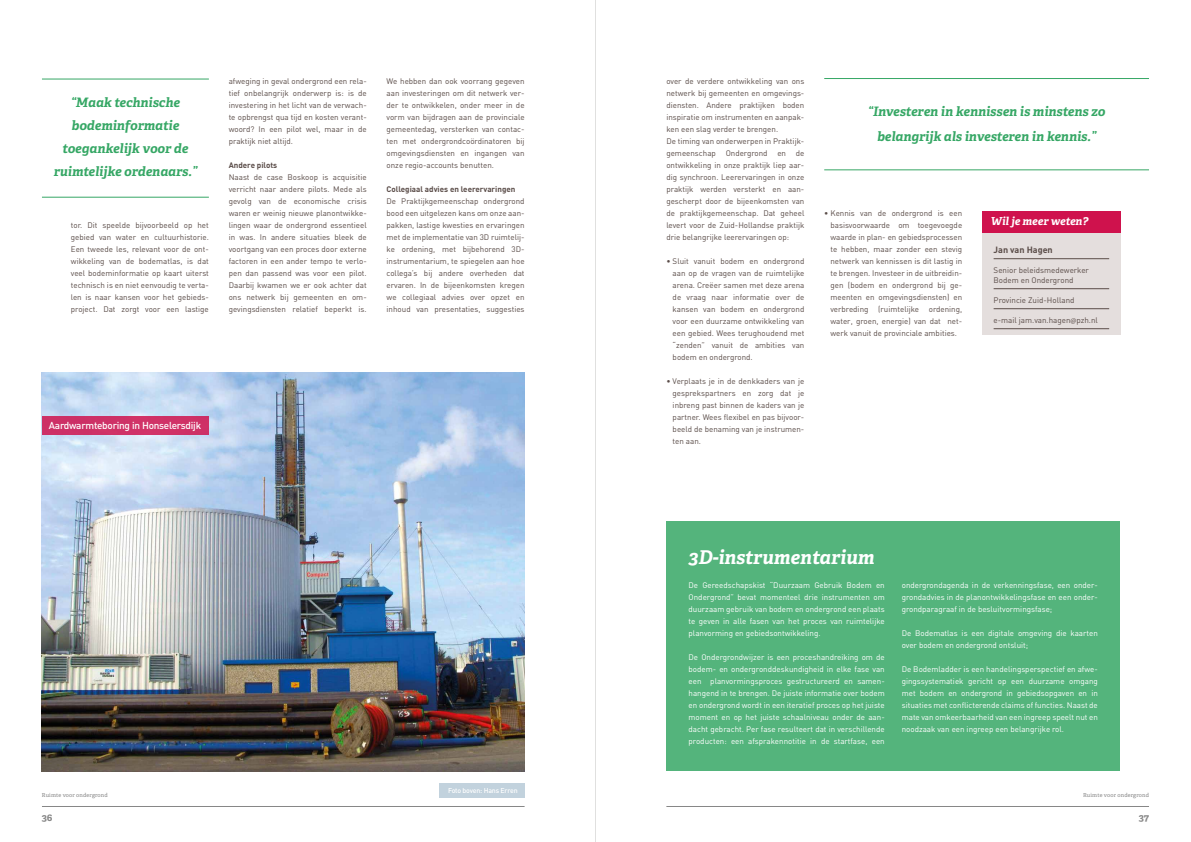
<style>
.page{position:relative;width:1191px;height:842px;background:#fff}
.page>*{position:absolute;margin:0;border:0;box-sizing:border-box;transform-origin:0 0}
.t1{font:italic 700 19px "Adelle";color:#fff}
.t2{font:italic 700 13px/23px "Adelle";color:#36a765;text-align:center}
.t3{font:italic 700 11px "Adelle";color:#fff}
.t4{font:500 10px "DIN";letter-spacing:-.025em;color:#fff}
.t5{font:700 10px "Adelle";color:#878787}
.t6{font:700 9px "DIN";color:#5a4c48}
.t7{font:8px/12px "DIN";color:#5a4c48;text-align:justify}
.t8{font:8px/12px "DIN";color:#fff;text-align:justify}
.t9{font:700 8px "DIN";color:#5a4c48}
.t10{font:500 7px "DIN";letter-spacing:-.025em;color:#fff}
.t11{font:5.5px "Adelle";letter-spacing:.025em;color:#878787}
.s1{font-family:"Myriad Pro"}
</style>
<div class="page">
<hr style="left:42px;top:806px;width:482px;height:1px;background:#878787">
<hr style="left:666px;top:806px;width:483px;height:1px;background:#878787">
<hr style="left:595px;top:0;width:1px;height:842px;background:#e0e0df">
<img style="left:42px;top:373px;width:482px;height:398px">
<div style="left:666px;top:521px;width:454px;height:250px;background:#54b47c"></div>
<hr style="left:42px;top:197px;width:167px;height:1px;background:#36a765">
<hr style="left:42px;top:79px;width:167px;height:1px;background:#36a765">
<hr style="left:824px;top:170px;width:325px;height:1px;background:#36a765">
<hr style="left:824px;top:78px;width:325px;height:1px;background:#36a765">
<div style="left:982px;top:211px;width:138px;height:22px;background:#cf124d"></div>
<div style="left:982px;top:233px;width:138px;height:102px;background:#e0d9d7"></div>
<hr style="left:993px;top:259px;width:116px;height:1px;background:#5a4c48">
<hr style="left:993px;top:289px;width:116px;height:1px;background:#5a4c48">
<hr style="left:993px;top:309px;width:116px;height:1px;background:#5a4c48">
<hr style="left:993px;top:329px;width:116px;height:1px;background:#5a4c48">
<div style="left:439px;top:783px;width:85px;height:15px;background:#c2d2dd"></div>
<div style="left:42px;top:416px;width:167px;height:19px;background:#ce3166"></div>
<p class="t7" style="left:229px;top:75px;width:139px">afweging in geval ondergrond een rela&shy;tief onbelangrijk onderwerp is: is de investering in het licht van de verwach&shy;te opbrengst qua tijd en kosten verant&shy;woord? In een pilot wel, maar in de praktijk niet altijd.</p>
<p class="t9" style="left:229px;top:160px;width:50px">Andere pilots</p>
<p class="t7" style="left:229px;top:171px;width:139px;text-align:left">Naast de case Boskoop is acquisitie verricht naar andere pilots. Mede als gevolg van de economische crisis waren er weinig nieuwe planontwikke&shy;lingen waar de ondergrond essentieel in was. In andere situaties bleek de voortgang van een proces door externe factoren in een ander tempo te verlo&shy;pen dan passend was voor een pilot.<br>Daarbij kwamen we er ook achter dat ons netwerk bij gemeenten en om&shy;gevingsdiensten relatief beperkt is.</p>
<p class="t7" style="left:666px;top:75px;width:139px;text-align:left">over de verdere ontwikkeling van ons netwerk bij gemeenten en omgevings&shy;diensten. Andere praktijken boden inspiratie om instrumenten en aanpak&shy;ken een slag verder te brengen.<br>De timing van onderwerpen in Praktijk&shy;gemeenschap Ondergrond en de ontwikkeling in onze praktijk liep aar&shy;dig synchroon. Leerervaringen in onze praktijk werden versterkt en aan&shy;gescherpt door de bijeenkomsten van de praktijkgemeenschap. Dat geheel levert voor de Zuid-Hollandse praktijk drie belangrijke leerervaringen op:</p>
<p class="t7" style="left:672px;top:255px;width:133px;text-indent:-6px">• Sluit vanuit bodem en ondergrond aan op de vragen van de ruimtelijke arena. Creëer samen met deze arena de vraag naar informatie over de kansen van bodem en ondergrond voor een duurzame ontwikkeling van een gebied. Wees terughoudend met “zenden” vanuit de ambities van bodem en ondergrond.</p>
<p class="t7" style="left:672px;top:375px;width:133px;text-indent:-6px">• Verplaats je in de denkkaders van je gesprekspartners en zorg dat je inbreng past binnen de kaders van je partner. Wees flexibel en pas bijvoor&shy;beeld de benaming van je instrumen&shy;ten aan.</p>
<p class="t7" style="left:386px;top:75px;width:139px">We hebben dan ook voorrang gegeven aan investeringen om dit netwerk ver&shy;der te ontwikkelen, onder meer in de vorm van bijdragen aan de provinciale gemeentedag, versterken van contac&shy;ten met ondergrondcoördinatoren bij omgevingsdiensten en ingangen van onze regio-accounts benutten.</p>
<p class="t9" style="left:386px;top:184px;width:130px">Collegiaal advies en leerervaringen</p>
<p class="t7" style="left:386px;top:195px;width:139px">De Praktijkgemeenschap ondergrond bood een uitgelezen kans om onze aan&shy;pakken, lastige kwesties en ervaringen met de implementatie van 3D ruimtelij&shy;ke ordening, met bijbehorend 3D&shy;instrumentarium, te spiegelen aan hoe collega’s bij andere overheden dat ervaren. In de bijeenkomsten kregen we collegiaal advies over opzet en inhoud van presentaties, suggesties</p>
<h2 class="t2" style="left:54px;top:90px;width:145px">“Maak technische bodeminformatie toegankelijk voor de ruimtelijke ordenaars.”</h2>
<h2 class="t2" style="left:868px;top:98px;width:239px;line-height:25px">“Investeren in kennissen is minstens zo belangrijk als investeren in kennis.”</h2>
<h3 class="t3" style="left:991px;top:213px;width:99px">Wil je meer weten?</h3>
<p class="t6" style="left:993px;top:244px;width:61px">Jan van Hagen</p>
<p class="t7" style="left:993px;top:265px;width:97px;line-height:10px">Senior beleidsmedewerker<br>Bodem en Ondergrond</p>
<p class="t7" style="left:993px;top:294px;width:82px">Provincie Zuid-Holland</p>
<p class="t7" style="left:993px;top:314px;width:106px">e-mail jam.van.hagen<span class="s1">@</span>pzh.nl</p>
<p class="t7" style="left:830px;top:207px;width:133px;text-indent:-6px">• Kennis van de ondergrond is een basisvoorwaarde om toegevoegde waarde in plan- en gebiedsprocessen te hebben, maar zonder een stevig netwerk van kennissen is dit lastig in te brengen. Investeer in de uitbreidin&shy;gen (bodem en ondergrond bij ge&shy;meenten en omgevingsdiensten) en verbreding (ruimtelijke ordening, water, groen, energie) van dat net&shy;werk vanuit de provinciale ambities.</p>
<p class="t7" style="left:71px;top:219px;width:139px;text-align:left">tor. Dit speelde bijvoorbeeld op het gebied van water en cultuurhistorie.<br>Een tweede les, relevant voor de ont&shy;wikkeling van de bodematlas, is dat veel bodeminformatie op kaart uiterst technisch is en niet eenvoudig te verta&shy;len is naar kansen voor het gebieds&shy;project. Dat zorgt voor een lastige</p>
<p class="t4" style="left:49px;top:419px;width:154px">Aardwarmteboring in Honselersdijk</p>
<p class="t11" style="left:42px;top:791px;width:67px">Ruimte voor ondergrond</p>
<p class="t5" style="left:42px;top:810px;width:12px">36</p>
<p class="t10" style="left:448px;top:786px;width:71px">Foto boven: Hans Erren</p>
<h1 class="t1" style="left:688px;top:543px;width:187px">3D-instrumentarium</h1>
<p class="t8" style="left:688px;top:579px;width:198px">De Gereedschapskist “Duurzaam Gebruik Bodem en Ondergrond” bevat momenteel drie instrumenten om duurzaam gebruik van bodem en ondergrond een plaats te geven in alle fasen van het proces van ruimtelijke planvorming en gebiedsontwikkeling.</p>
<p class="t8" style="left:688px;top:651px;width:198px;text-align:left">De Ondergrondwijzer is een proceshandreiking om de bodem- en ondergronddeskundigheid in elke fase van een planvormingsproces gestructureerd en samen&shy;hangend in te brengen. De juiste informatie over bodem en ondergrond wordt in een iteratief proces op het juiste moment en op het juiste schaalniveau onder de aan&shy;dacht gebracht. Per fase resulteert dat in verschillende producten: een afsprakennotitie in de startfase, een</p>
<p class="t8" style="left:901px;top:579px;width:198px">ondergrondagenda in de verkenningsfase, een onder&shy;grondadvies in de planontwikkelingsfase en een onder&shy;grondparagraaf in de besluitvormingsfase;</p>
<p class="t8" style="left:901px;top:627px;width:198px">De Bodematlas is een digitale omgeving die kaarten over bodem en ondergrond ontsluit;</p>
<p class="t8" style="left:901px;top:663px;width:198px">De Bodemladder is een handelingsperspectief en afwe&shy;gingssystematiek gericht op een duurzame omgang met bodem en ondergrond in gebiedsopgaven en in situaties met conflicterende claims of functies. Naast de mate van omkeerbaarheid van een ingreep speelt nut en noodzaak van een ingreep een belangrijke rol.</p>
<p class="t11" style="left:1083px;top:791px;width:67px">Ruimte voor ondergrond</p>
<p class="t5" style="left:1139px;top:810px;width:12px">37</p>
</div>
